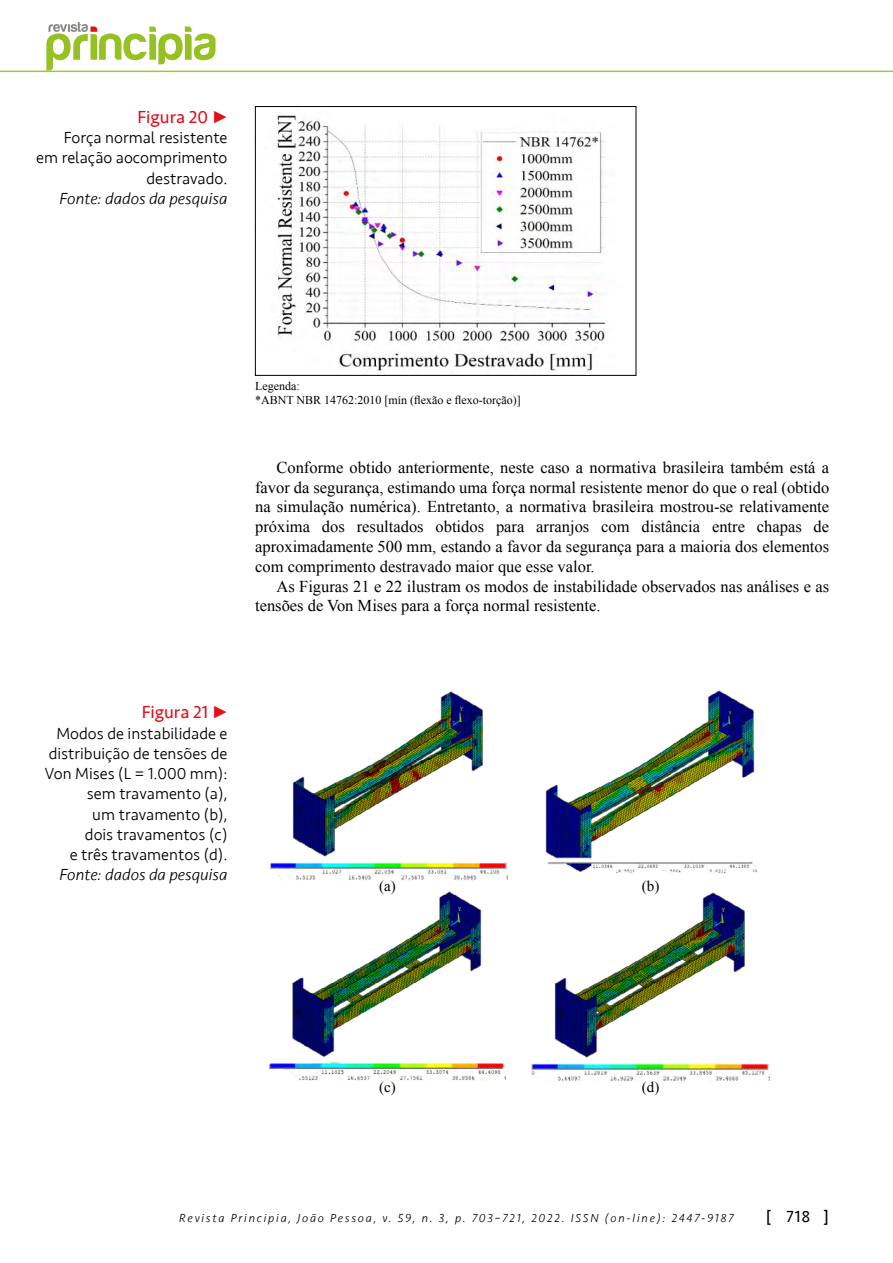
<style>
.page{position:relative;width:893px;height:1263px;background:#fff}
.page>*{position:absolute;margin:0;border:0;box-sizing:border-box;transform-origin:0 0}
.t1{font:18px "Seravek";color:#e2101a}
.t2{font:16.5px/19.8px "Times New Roman";color:#000;text-align:justify}
.t3{font:300 16.5px/20.2px "Seravek";color:#000;text-align:right}
.t4{font:italic 300 16.5px "Seravek";color:#000}
.t5{font:16.5px "Seravek";color:#000}
.t6{font:15px "Times New Roman";color:#000}
.t7{font:italic 300 12px "Seravek";letter-spacing:.15em;color:#000}
.t8{font:12px/14.4px "Times New Roman";color:#000}
</style>
<div class="page">
<hr style="left:0;top:71px;width:893px;height:1px;background:#9c3">
<img style="left:277px;top:115px;width:329px;height:256px">
<div style="left:255px;top:106px;width:381px;height:270px;border:1px solid #000"></div>
<img style="left:269px;top:691px;width:238px;height:189px">
<img style="left:545px;top:690px;width:212px;height:184px">
<img style="left:269px;top:891px;width:237px;height:189px">
<img style="left:532px;top:892px;width:237px;height:190px">
<svg style="left:46px;top:22px;width:170px;height:49px"></svg>
<p class="t1" style="left:137px;top:103px;width:92px">Figura 20 •</p>
<p class="t3" style="left:36px;top:128px;width:193px">Força normal resistente<br>em relação aocomprimento destravado.</p>
<p class="t4" style="left:60px;top:189px;width:169px">Fonte: dados da pesquisa</p>
<p class="t8" style="left:255px;top:379px;width:267px">Legenda:<br>*ABNT NBR 14762:2010 [mín (flexão e flexo-torção)]</p>
<p class="t2" style="left:255px;top:457px;width:576px;text-indent:21px">Conforme obtido anteriormente, neste caso a normativa brasileira também está a favor da segurança, estimando uma força normal resistente menor do que o real (obtido na simulação numérica). Entretanto, a normativa brasileira mostrou-se relativamente próxima dos resultados obtidos para arranjos com distância entre chapas de aproximadamente 500 mm, estando a favor da segurança para a maioria dos elementos com comprimento destravado maior que esse valor.</p>
<p class="t2" style="left:255px;top:576px;width:576px;text-indent:21px">As Figuras 21 e 22 ilustram os modos de instabilidade observados nas análises e as tensões de Von Mises para a força normal resistente.</p>
<p class="t1" style="left:142px;top:698px;width:87px">Figura 21 •</p>
<p class="t3" style="left:45px;top:723px;width:184px">Modos de instabilidade e distribuição de tensões de<br>Von Mises (L = 1.000 mm): sem travamento (a),<br>um travamento (b),<br>dois travamentos (c)<br>e três travamentos (d).</p>
<p class="t4" style="left:60px;top:865px;width:169px">Fonte: dados da pesquisa</p>
<p class="t6" style="left:379px;top:876px;width:18px">(a)</p>
<p class="t6" style="left:642px;top:876px;width:19px">(b)</p>
<p class="t6" style="left:379px;top:1077px;width:18px">(c)</p>
<p class="t6" style="left:642px;top:1077px;width:19px">(d)</p>
<p class="t7" style="left:179px;top:1211px;width:556px">Revista Principia, João Pessoa, v. 59, n. 3, p. 703–721, 2022. ISSN (on-line): 2447-9187</p>
<p class="t5" style="left:766px;top:1204px;width:65px">[ 718 ]</p>
</div>
